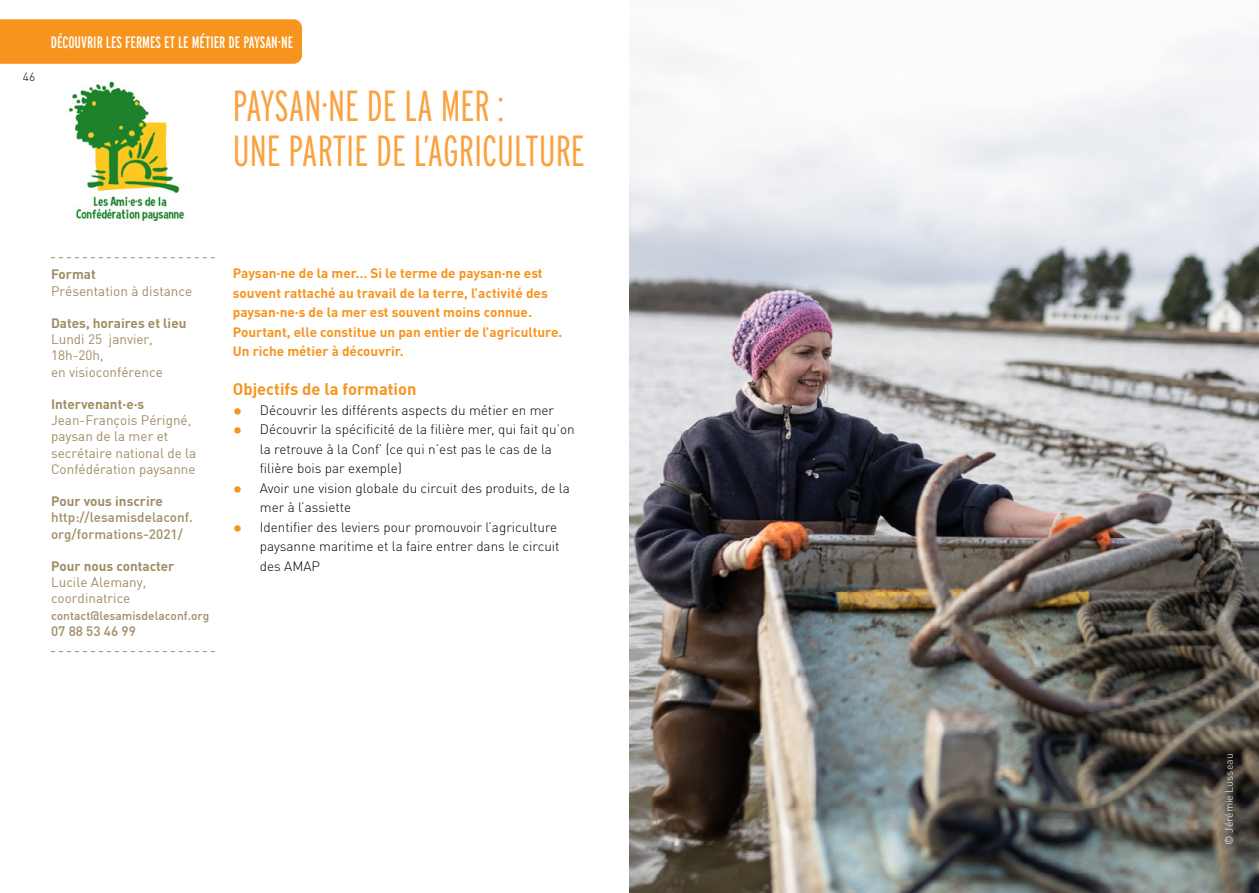
<style>
.page{position:relative;width:1259px;height:893px;background:#fff}
.page>*{position:absolute;margin:0;border:0;box-sizing:border-box;transform-origin:0 0}
.t1{font:300 extra-condensed 43.5px/45px "Interstate";color:#f9a23f}
.t2{font:extra-condensed 16.5px "Interstate";color:#fff}
.t3{font:16.5px "DIN Bold";color:#f7941e}
.t4{font:300 13.5px/19.5px "DINOT";color:#000}
.t5{font:700 13.5px/19.5px "DINOT";color:#f7941e}
.t6{font:13.5px/16.2px "DIN";color:#a18d65}
.t7{font:700 13.5px "DINOT";color:#a18d65}
.t8{font:500 13.5px/16.2px "DIN";color:#a18d65}
.t9{font:500 12px "DIN";color:#a18d65}
.t10{font:300 12px "DINOT";color:#000}
.t11{font:300 10.5px "DINOT";color:#fff}
.s1{font-family:"DIN Bold";font-weight:400;font-size:19.5px;color:#f7941e}
</style>
<div class="page">
<svg style="left:51px;top:651px;width:164px;height:1px"></svg>
<svg style="left:51px;top:257px;width:164px;height:1px"></svg>
<img style="left:68px;top:81px;width:116px;height:141px">
<img style="left:629px;top:36px;width:630px;height:857px">
<div style="left:0;top:19px;width:302px;height:45px;background:#f7941e"></div>
<p class="t10" style="left:23px;top:69px;width:14px">46</p>
<p class="t2" style="left:51px;top:33px;width:244px">DÉCOUVRIR LES FERMES ET LE MÉTIER DE PAYSAN·NE</p>
<h1 class="t1" style="left:233px;top:83px;width:353px">PAYSAN·NE DE LA MER :<br>UNE PARTIE DE L’AGRICULTURE</h1>
<p class="t7" style="left:51px;top:266px;width:46px">Format</p>
<p class="t6" style="left:51px;top:282px;width:143px">Présentation à distance</p>
<p class="t7" style="left:51px;top:314px;width:137px">Dates, horaires et lieu</p>
<p class="t6" style="left:51px;top:331px;width:113px">Lundi 25 janvier,<br>18h-20h,<br>en visioconférence</p>
<p class="t7" style="left:51px;top:395px;width:95px">Intervenant·e·s</p>
<p class="t6" style="left:51px;top:412px;width:147px">Jean-François Périgné, paysan de la mer et secrétaire national de la<br>Confédération paysanne</p>
<p class="t7" style="left:51px;top:493px;width:113px">Pour vous inscrire</p>
<p class="t8" style="left:51px;top:509px;width:143px">http://lesamisdelaconf. org/formations-2021/</p>
<p class="t7" style="left:51px;top:557px;width:125px">Pour nous contacter</p>
<p class="t6" style="left:51px;top:574px;width:97px">Lucile Alemany, coordinatrice</p>
<p class="t9" style="left:51px;top:608px;width:160px">contact@lesamisdelaconf.org</p>
<p class="t8" style="left:51px;top:622px;width:86px">07 88 53 46 99</p>
<p class="t5" style="left:233px;top:263px;width:331px">Paysan·ne de la mer… Si le terme de paysan·ne est souvent rattaché au travail de la terre, l’activité des paysan·ne·s de la mer est souvent moins connue.<br>Pourtant, elle constitue un pan entier de l’agriculture.<br>Un riche métier à découvrir.</p>
<p class="t3" style="left:233px;top:379px;width:185px">Objectifs de la formation</p>
<p class="t4" style="left:233px;top:400px;width:323px"><span class="s1">•</span> Découvrir les différents aspects du métier en mer</p>
<p class="t4" style="left:260px;top:420px;width:316px;text-indent:-27px"><span class="s1">•</span> Découvrir la spécificité de la filière mer, qui fait qu’on la retrouve à la Conf’ (ce qui n’est pas le cas de la filière bois par exemple)</p>
<p class="t4" style="left:260px;top:478px;width:311px;text-indent:-27px"><span class="s1">•</span> Avoir une vision globale du circuit des produits, de la mer à l’assiette</p>
<p class="t4" style="left:260px;top:517px;width:301px;text-indent:-27px"><span class="s1">•</span> Identifier des leviers pour promouvoir l’agriculture paysanne maritime et la faire entrer dans le circuit des AMAP</p>
<p class="t11" style="left:1222px;top:845px;width:93px;rotate:-90deg">© Jérémie Lusseau</p>
</div>
